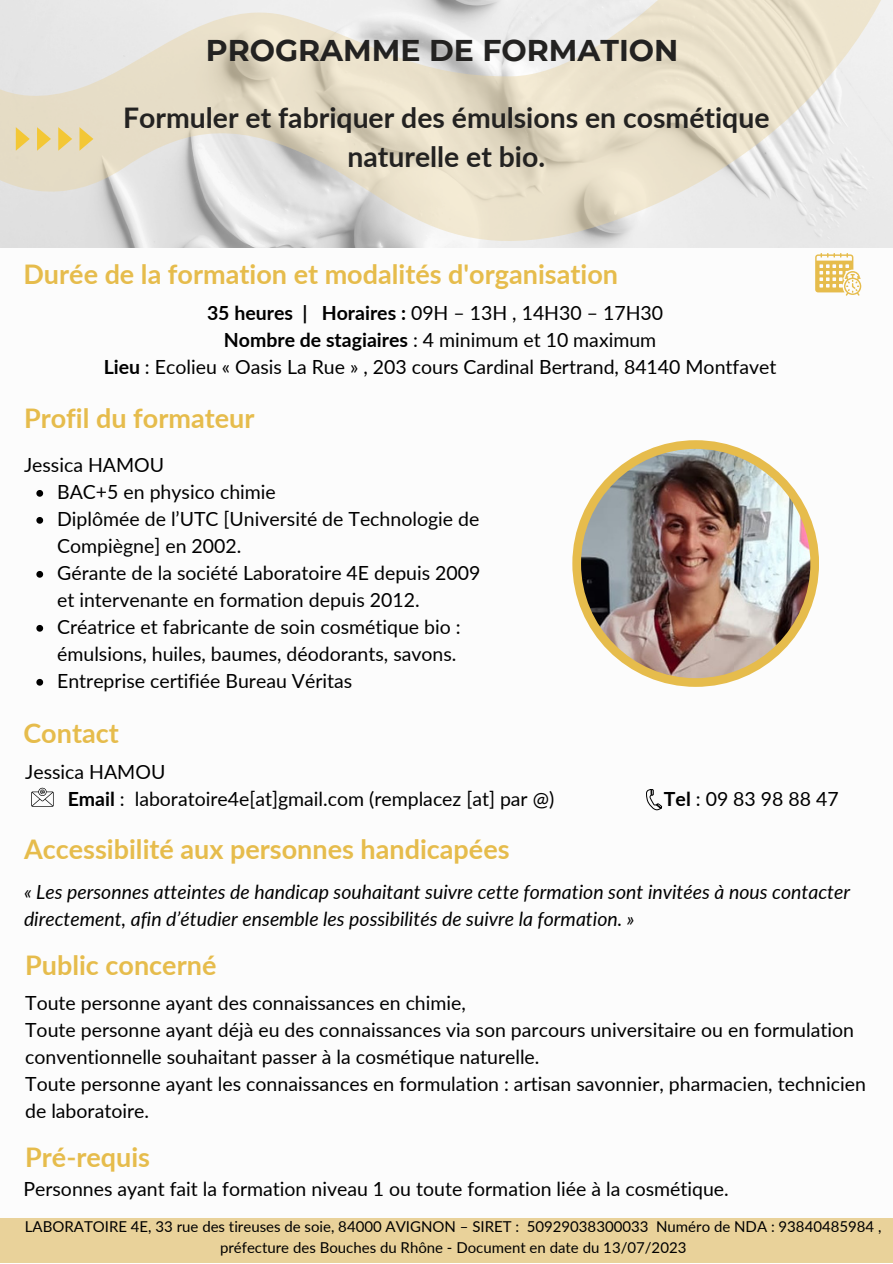
<style>
.page{position:relative;width:893px;height:1264px;background:#fff}
.page>*{position:absolute;margin:0;border:0;box-sizing:border-box;transform-origin:0 0}
.t1{font:700 30px "Montserrat";color:#232221}
.t2{font:700 28.35px/39.3px "Lato";color:#232221;text-align:center}
.t3{font:700 27px "Lato";color:#e6bc4c}
.t4{font:19.5px/27px "Lato";color:#000}
.t5{font:italic 19.5px/27px "Lato";color:#000}
.t6{font:15px/20.2px "Lato";color:#000;text-align:center}
.s1{font-weight:700}
</style>
<div class="page">
<div style="left:572px;top:440px;width:247px;height:247px;background:#e6bc4c;border-radius:50%"></div>
<img style="left:581px;top:449px;width:229px;height:229px;border-radius:50%">
<svg style="left:0;top:0;width:892px;height:288px"></svg>
<svg style="left:815px;top:253px;width:46px;height:43px"></svg>
<div style="left:0;top:1217px;width:892px;height:45px;background:#e9d29a"></div>
<svg style="left:16px;top:127px;width:14px;height:24px"></svg>
<svg style="left:37px;top:127px;width:14px;height:24px"></svg>
<svg style="left:58px;top:127px;width:14px;height:24px"></svg>
<svg style="left:79px;top:127px;width:14px;height:24px"></svg>
<svg style="left:31px;top:787px;width:23px;height:19px"></svg>
<svg style="left:646px;top:789px;width:15px;height:21px"></svg>
<svg style="left:36px;top:490px;width:7px;height:6px"></svg>
<svg style="left:36px;top:517px;width:7px;height:6px"></svg>
<svg style="left:36px;top:571px;width:7px;height:6px"></svg>
<svg style="left:36px;top:625px;width:7px;height:6px"></svg>
<svg style="left:36px;top:679px;width:7px;height:6px"></svg>
<h1 class="t1" style="left:206px;top:28px;width:474px">PROGRAMME DE FORMATION</h1>
<h2 class="t2" style="left:123px;top:96px;width:647px">Formuler et fabriquer des émulsions en cosmétique naturelle et bio.</h2>
<h3 class="t3" style="left:23px;top:254px;width:596px">Durée de la formation et modalités d'organisation</h3>
<p class="t4" style="left:104px;top:298px;width:674px;text-align:center"><span class="s1">35 heures | Horaires :</span> 09H – 13H , 14H30 – 17H30<br><span class="s1">Nombre de stagiaires</span> : 4 minimum et 10 maximum<br><span class="s1">Lieu</span> : Ecolieu « Oasis La Rue » , 203 cours Cardinal Bertrand, 84140 Montfavet</p>
<h3 class="t3" style="left:24px;top:398px;width:232px">Profil du formateur</h3>
<p class="t4" style="left:24px;top:450px;width:142px">Jessica HAMOU</p>
<p class="t4" style="left:57px;top:477px;width:425px">BAC+5 en physico chimie<br>Diplômée de l’UTC [Université de Technologie de Compiègne] en 2002.<br>Gérante de la société Laboratoire 4E depuis 2009 et intervenante en formation depuis 2012.<br>Créatrice et fabricante de soin cosmétique bio : émulsions, huiles, baumes, déodorants, savons.<br>Entreprise certifiée Bureau Véritas</p>
<h3 class="t3" style="left:23px;top:713px;width:97px">Contact</h3>
<p class="t4" style="left:68px;top:757px;width:488px;text-indent:-43px">Jessica HAMOU<br><span class="s1">Email</span> : laboratoire4e[at]gmail.com (remplacez [at] par @)</p>
<p class="t4" style="left:664px;top:784px;width:176px"><span class="s1">Tel</span> : 09 83 98 88 47</p>
<h3 class="t3" style="left:24px;top:829px;width:487px">Accessibilité aux personnes handicapées</h3>
<p class="t5" style="left:24px;top:877px;width:827px">« Les personnes atteintes de handicap souhaitant suivre cette formation sont invitées à nous contacter directement, afin d’étudier ensemble les possibilités de suivre la formation. »</p>
<h3 class="t3" style="left:25px;top:945px;width:193px">Public concerné</h3>
<p class="t4" style="left:25px;top:988px;width:842px">Toute personne ayant des connaissances en chimie,<br>Toute personne ayant déjà eu des connaissances via son parcours universitaire ou en formulation conventionnelle souhaitant passer à la cosmétique naturelle.<br>Toute personne ayant les connaissances en formulation : artisan savonnier, pharmacien, technicien de laboratoire.</p>
<h3 class="t3" style="left:25px;top:1137px;width:126px">Pré-requis</h3>
<p class="t4" style="left:23px;top:1174px;width:706px">Personnes ayant fait la formation niveau 1 ou toute formation liée à la cosmétique.</p>
<p class="t6" style="left:25px;top:1215px;width:857px">LABORATOIRE 4E, 33 rue des tireuses de soie, 84000 AVIGNON – SIRET : 50929038300033 Numéro de NDA : 93840485984 , préfecture des Bouches du Rhône - Document en date du 13/07/2023</p>
</div>
